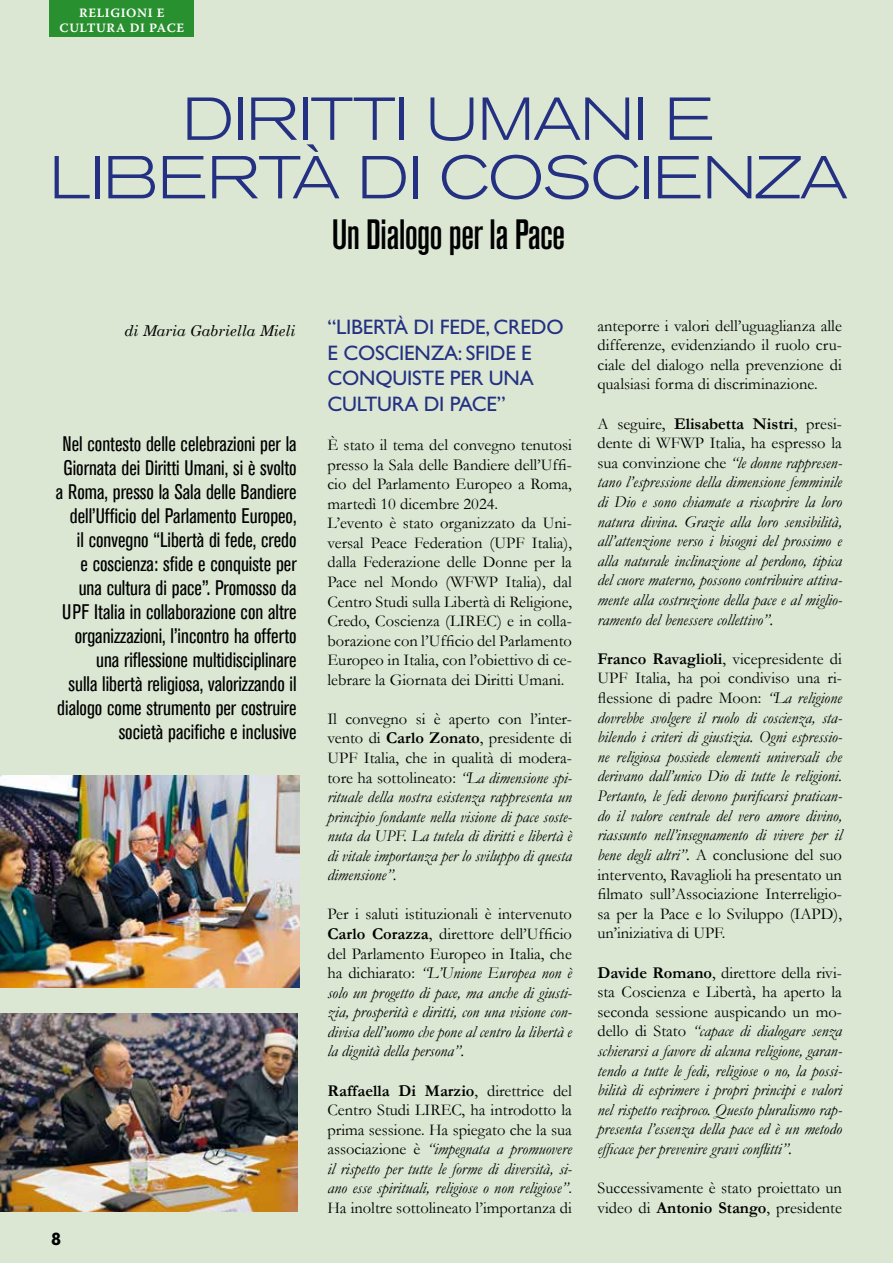
<style>
.page{position:relative;width:893px;height:1263px;background:#dbe7d3}
.page>*{position:absolute;margin:0;border:0;box-sizing:border-box;transform-origin:0 0}
.t1{font:300 expanded 60px/58.5px "Akzidenz Grotesk BQ";letter-spacing:-.01em;color:#243182;text-align:center}
.t2{font:42px "Akzidenz Grotesk BQ Md Cnd Alt";letter-spacing:-.02em;color:#000}
.t3{font:condensed 21px/24px "Akzidenz Grotesk BE";color:#000;text-align:right}
.t4{font:21px/25.5px "Gill Sans Std";letter-spacing:-.01em;color:#243182}
.t5{font:700 18px "Akzidenz Grotesk BQ";color:#000}
.t6{font:italic 16.5px/19.6px "Garamond";color:#000;text-align:justify}
.t7{font:16.5px/19.5px "Garamond";color:#000}
.t8{font:italic 15px "Century Schoolbook";color:#000}
.t9{font:12.75px/15.3px "Warnock Pro Semibold Capt";letter-spacing:.045em;color:#fff;text-align:center}
.s1{font-style:normal}
.s2{font-weight:700;font-style:normal}
.s3{font-weight:700}
.s4{font-style:italic}
</style>
<div class="page">
<div style="left:50px;top:0;width:144px;height:37px;background:#29902f"></div>
<img style="left:0;top:775px;width:300px;height:213px">
<img style="left:0;top:1013px;width:298px;height:199px">
<p class="t9" style="left:59px;top:5px;width:126px">RELIGIONI E<br>CULTURA DI PACE</p>
<h1 class="t1" style="left:50px;top:90px;width:799px">DIRITTI UMANI E<br>LIBERTÀ DI COSCIENZA</h1>
<h2 class="t2" style="left:332px;top:210px;width:235px">Un Dialogo per la Pace</h2>
<p class="t8" style="left:124px;top:322px;width:173px">di Maria Gabriella Mieli</p>
<p class="t4" style="left:327px;top:315px;width:238px">“LIBERTÀ DI FEDE, CREDO<br>E COSCIENZA: SFIDE E<br>CONQUISTE PER UNA<br>CULTURA DI PACE”</p>
<p class="t7" style="left:327px;top:435px;width:246px">È stato il tema del convegno tenutosi presso la Sala delle Bandiere dell’Uffi&shy;cio del Parlamento Europeo a Roma, martedì 10 dicembre 2024.<br>L’evento è stato organizzato da Uni&shy;versal Peace Federation (UPF Italia), dalla Federazione delle Donne per la Pace nel Mondo (WFWP Italia), dal Centro Studi sulla Libertà di Religione, Credo, Coscienza (LIREC) e in colla&shy;borazione con l’Ufficio del Parlamento Europeo in Italia, con l’obiettivo di ce&shy;lebrare la Giornata dei Diritti Umani.</p>
<p class="t6" style="left:327px;top:709px;width:246px"><span class="s1">Il convegno si è aperto con l’inter&shy;vento di</span> <span class="s2">Carlo Zonato</span><span class="s1">, presidente di UPF Italia, che in qualità di modera&shy;tore ha sottolineato:</span> “La dimensione spi&shy;rituale della nostra esistenza rappresenta un principio fondante nella visione di pace soste&shy;nuta da UPF. La tutela di diritti e libertà è di vitale importanza per lo sviluppo di questa dimensione”.</p>
<p class="t6" style="left:327px;top:904px;width:246px"><span class="s1">Per i saluti istituzionali è intervenuto </span><span class="s2">Carlo Corazza</span><span class="s1">, direttore dell’Ufficio del Parlamento Europeo in Italia, che ha dichiarato:</span> “L’Unione Europea non è solo un progetto di pace, ma anche di giusti&shy;zia, prosperità e diritti, con una visione con&shy;divisa dell’uomo che pone al centro la libertà e la dignità della persona”.</p>
<p class="t7" style="left:327px;top:1080px;width:246px;text-align:justify"><span class="s3">Raffaella Di Marzio</span>, direttrice del Centro Studi LIREC, ha introdotto la prima sessione. Ha spiegato che la sua associazione è <span class="s4">“impegnata a promuovere il rispetto per tutte le forme di diversità, si&shy;ano esse spirituali, religiose o non religiose”</span>.<br>Ha inoltre sottolineato l’importanza di</p>
<p class="t3" style="left:56px;top:432px;width:242px">Nel contesto delle celebrazioni per la Giornata dei Diritti Umani, si è svolto a Roma, presso la Sala delle Bandiere dell’Ufficio del Parlamento Europeo,<br>il convegno “Libertà di fede, credo<br>e coscienza: sfide e conquiste per una cultura di pace”. Promosso da UPF Italia in collaborazione con altre organizzazioni, l’incontro ha offerto una riflessione multidisciplinare<br>sulla libertà religiosa, valorizzando il dialogo come strumento per costruire società pacifiche e inclusive</p>
<p class="t5" style="left:51px;top:1228px;width:12px">8</p>
<p class="t7" style="left:597px;top:315px;width:246px;text-align:justify">anteporre i valori dell’uguaglianza alle differenze, evidenziando il ruolo cru&shy;ciale del dialogo nella prevenzione di qualsiasi forma di discriminazione.</p>
<p class="t6" style="left:597px;top:413px;width:246px"><span class="s1">A seguire,</span> <span class="s2">Elisabetta Nistri</span><span class="s1">, presi&shy;dente di WFWP Italia, ha espresso la sua convinzione che</span> “le donne rappresen&shy;tano l’espressione della dimensione femminile di Dio e sono chiamate a riscoprire la loro natura divina. Grazie alla loro sensibilità, all’attenzione verso i bisogni del prossimo e alla naturale inclinazione al perdono, tipica del cuore materno, possono contribuire attiva&shy;mente alla costruzione della pace e al miglio&shy;ramento del benessere collettivo”.</p>
<p class="t6" style="left:597px;top:649px;width:246px"><span class="s2">Franco Ravaglioli</span><span class="s1">, vicepresidente di UPF Italia, ha poi condiviso una ri&shy;flessione di padre Moon:</span> “La religione dovrebbe svolgere il ruolo di coscienza, sta&shy;bilendo i criteri di giustizia. Ogni espressio&shy;ne religiosa possiede elementi universali che derivano dall’unico Dio di tutte le religioni.<br>Pertanto, le fedi devono purificarsi pratican&shy;do il valore centrale del vero amore divino, riassunto nell’insegnamento di vivere per il bene degli altri”. <span class="s1">A conclusione del suo intervento, Ravaglioli ha presentato un filmato sull’Associazione Interreligio&shy;sa per la Pace e lo Sviluppo (IAPD), un’iniziativa di UPF.</span></p>
<p class="t6" style="left:597px;top:962px;width:246px"><span class="s2">Davide Romano</span><span class="s1">, direttore della rivi&shy;sta Coscienza e Libertà, ha aperto la seconda sessione auspicando un mo&shy;dello di Stato</span> “capace di dialogare senza schierarsi a favore di alcuna religione, garan&shy;tendo a tutte le fedi, religiose o no, la possi&shy;bilità di esprimere i propri principi e valori nel rispetto reciproco. Questo pluralismo rap&shy;presenta l’essenza della pace ed è un metodo efficace per prevenire gravi conflitti”.</p>
<p class="t7" style="left:597px;top:1178px;width:246px">Successivamente è stato proiettato un video di <span class="s3">Antonio Stango</span>, presidente</p>
</div>
